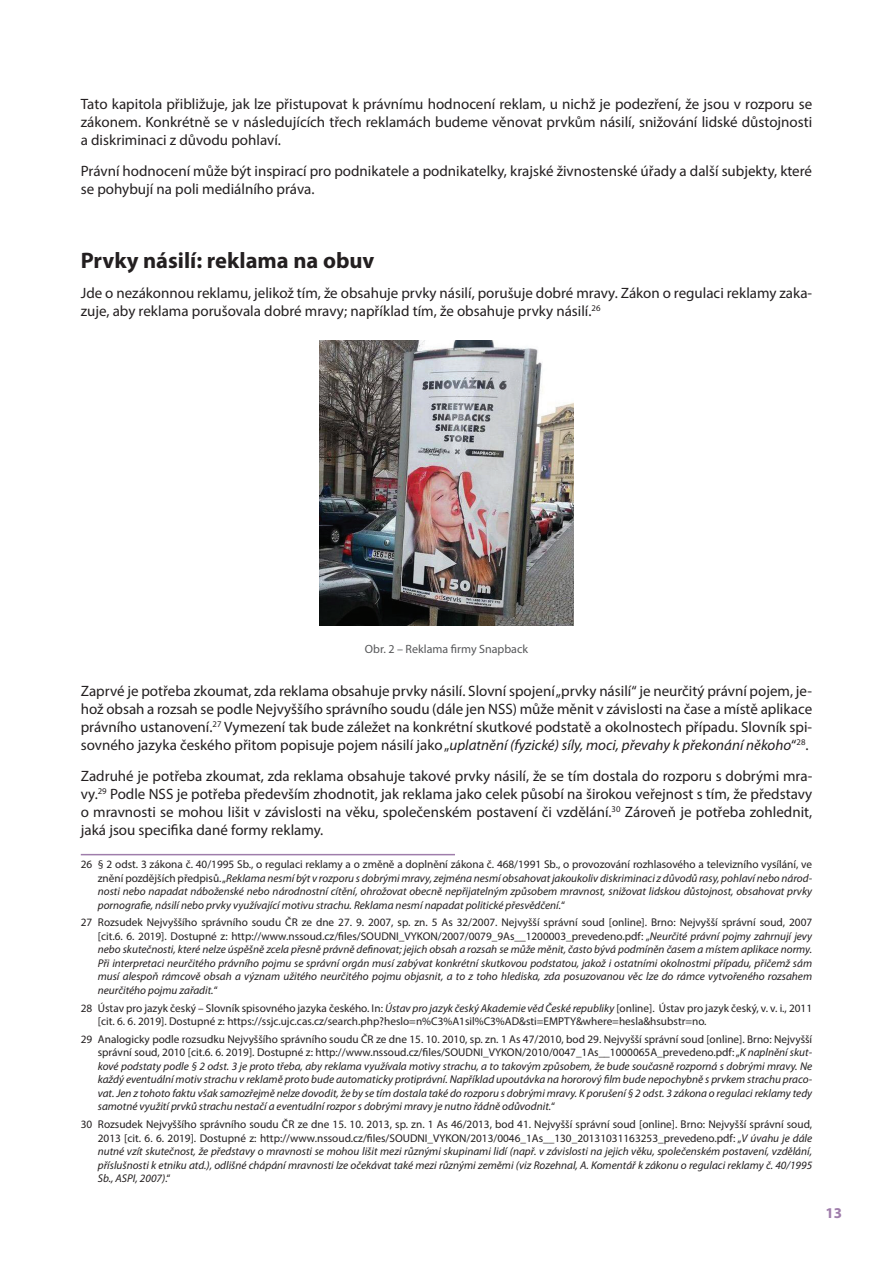
<style>
.page{position:relative;width:893px;height:1263px;background:#fff}
.page>*{position:absolute;margin:0;border:0;box-sizing:border-box;transform-origin:0 0}
.t1{font:700 22.5px "Myriad Pro";color:#231f20}
.t2{font:15px/18px "Myriad Pro";color:#231f20;text-align:justify}
.t3{font:700 15px "Myriad Pro";color:#9f7dab}
.t4{font:12px "Myriad Pro";color:#57585a}
.t5{font:italic 11.25px/13.5px "Myriad Pro";color:#231f20;text-align:justify}
.t6{font:11.25px/13.5px "Myriad Pro";color:#231f20}
.s1{font-style:italic}
.s2{font-style:normal}
</style>
<div class="page">
<img style="left:320px;top:341px;width:253px;height:284px">
<hr style="left:81px;top:854px;width:374px;height:1px;background:#9f7dab">
<p class="t2" style="left:81px;top:95px;width:733px">Tato kapitola přibližuje, jak lze přistupovat k právnímu hodnocení reklam, u nichž je podezření, že jsou v rozporu se zákonem. Konkrétně se v následujících třech reklamách budeme věnovat prvkům násilí, snižování lidské důstojnosti a diskriminaci z důvodu pohlaví.</p>
<h2 class="t2" style="left:81px;top:162px;width:733px">Právní hodnocení může být inspirací pro podnikatele a podnikatelky, krajské živnostenské úřady a další subjekty, které se pohybují na poli mediálního práva.</h2>
<h1 class="t1" style="left:81px;top:245px;width:295px">Prvky násilí: reklama na obuv</h1>
<h2 class="t2" style="left:81px;top:284px;width:733px">Jde o nezákonnou reklamu, jelikož tím, že obsahuje prvky násilí, porušuje dobré mravy. Zákon o regulaci reklamy zaka&shy;zuje, aby reklama porušovala dobré mravy; například tím, že obsahuje prvky násilí.<sup>26</sup></h2>
<p class="t4" style="left:365px;top:641px;width:165px">Obr. 2 – Reklama firmy Snapback</p>
<p class="t2" style="left:81px;top:682px;width:733px">Zaprvé je potřeba zkoumat, zda reklama obsahuje prvky násilí. Slovní spojení „prvky násilí“ je neurčitý právní pojem, je&shy;hož obsah a rozsah se podle Nejvyššího správního soudu (dále jen NSS) může měnit v závislosti na čase a místě aplikace právního ustanovení.<sup>27</sup> Vymezení tak bude záležet na konkrétní skutkové podstatě a okolnostech případu. Slovník spi&shy;sovného jazyka českého přitom popisuje pojem násilí jako „<span class="s1">uplatnění (fyzické) síly, moci, převahy k překonání někoho</span>“<sup>28</sup>.</p>
<p class="t2" style="left:81px;top:767px;width:733px">Zadruhé je potřeba zkoumat, zda reklama obsahuje takové prvky násilí, že se tím dostala do rozporu s dobrými mra&shy;vy.<sup>29</sup> Podle NSS je potřeba především zhodnotit, jak reklama jako celek působí na širokou veřejnost s tím, že představy o mravnosti se mohou lišit v závislosti na věku, společenském postavení či vzdělání.<sup>30</sup> Zároveň je potřeba zohlednit, jaká jsou specifika dané formy reklamy.</p>
<p class="t5" style="left:98px;top:857px;width:716px;text-indent:-17px"><span class="s2">26 § 2 odst. 3 zákona č. 40/1995 Sb., o regulaci reklamy a o změně a doplnění zákona č. 468/1991 Sb., o provozování rozhlasového a televizního vysílání, ve znění pozdějších předpisů. „</span>Reklama nesmí být v rozporu s dobrými mravy, zejména nesmí obsahovat jakoukoliv diskriminaci z důvodů rasy, pohlaví nebo národ&shy;nosti nebo napadat náboženské nebo národnostní cítění, ohrožovat obecně nepřijatelným způsobem mravnost, snižovat lidskou důstojnost, obsahovat prvky pornografie, násilí nebo prvky využívající motivu strachu. Reklama nesmí napadat politické přesvědčení.<span class="s2">“</span></p>
<p class="t5" style="left:98px;top:916px;width:716px;text-indent:-17px"><span class="s2">27 Rozsudek Nejvyššího správního soudu ČR ze dne 27. 9. 2007, sp. zn. 5 As 32/2007. Nejvyšší správní soud [online]. Brno: Nejvyšší správní soud, 2007 [cit.6. 6. 2019]. Dostupné z: http://www.nssoud.cz/files/SOUDNI_VYKON/2007/0079_9As__1200003_prevedeno.pdf: „</span>Neurčité právní pojmy zahrnují jevy nebo skutečnosti, které nelze úspěšně zcela přesně právně definovat; jejich obsah a rozsah se může měnit, často bývá podmíněn časem a místem aplikace normy.<br>Při interpretaci neurčitého právního pojmu se správní orgán musí zabývat konkrétní skutkovou podstatou, jakož i ostatními okolnostmi případu, přičemž sám musí alespoň rámcově obsah a význam užitého neurčitého pojmu objasnit, a to z toho hlediska, zda posuzovanou věc lze do rámce vytvořeného rozsahem neurčitého pojmu zařadit.<span class="s2">“</span></p>
<p class="t6" style="left:98px;top:1001px;width:716px;text-indent:-17px">28 Ústav pro jazyk český – Slovník spisovného jazyka českého. In: <span class="s1">Ústav pro jazyk český Akademie věd České republiky</span> [online]. Ústav pro jazyk český, v. v. i., 2011 [cit. 6. 6. 2019]. Dostupné z: https://ssjc.ujc.cas.cz/search.php?heslo=n%C3%A1sil%C3%AD&amp;sti=EMPTY&amp;where=hesla&amp;hsubstr=no.</p>
<p class="t5" style="left:98px;top:1032px;width:716px;text-indent:-17px"><span class="s2">29 Analogicky podle rozsudku Nejvyššího správního soudu ČR ze dne 15. 10. 2010, sp. zn. 1 As 47/2010, bod 29. Nejvyšší správní soud [online]. Brno: Nejvyšší správní soud, 2010 [cit.6. 6. 2019]. Dostupné z: http://www.nssoud.cz/files/SOUDNI_VYKON/2010/0047_1As__1000065A_prevedeno.pdf: „</span>K naplnění skut&shy;kové podstaty podle § 2 odst. 3 je proto třeba, aby reklama využívala motivy strachu, a to takovým způsobem, že bude současně rozporná s dobrými mravy. Ne každý eventuální motiv strachu v reklamě proto bude automaticky protiprávní. Například upoutávka na hororový film bude nepochybně s prvkem strachu praco&shy;vat. Jen z tohoto faktu však samozřejmě nelze dovodit, že by se tím dostala také do rozporu s dobrými mravy. K porušení § 2 odst. 3 zákona o regulaci reklamy tedy samotné využití prvků strachu nestačí a eventuální rozpor s dobrými mravy je nutno řádně odůvodnit.<span class="s2">“</span></p>
<p class="t5" style="left:98px;top:1117px;width:716px;text-indent:-17px"><span class="s2">30 Rozsudek Nejvyššího správního soudu ČR ze dne 15. 10. 2013, sp. zn. 1 As 46/2013, bod 41. Nejvyšší správní soud [online]. Brno: Nejvyšší správní soud, 2013 [cit. 6. 6. 2019]. Dostupné z: http://www.nssoud.cz/files/SOUDNI_VYKON/2013/0046_1As__130_20131031163253_prevedeno.pdf: „</span>V úvahu je dále nutné vzít skutečnost, že představy o mravnosti se mohou lišit mezi různými skupinami lidí (např. v závislosti na jejich věku, společenském postavení, vzdělání, příslušnosti k etniku atd.), odlišné chápání mravnosti lze očekávat také mezi různými zeměmi (viz Rozehnal, A. Komentář k zákonu o regulaci reklamy č. 40/1995<br>Sb., ASPI, 2007)<span class="s2">.“</span></p>
<h2 class="t3" style="left:825px;top:1203px;width:18px">13</h2>
</div>
